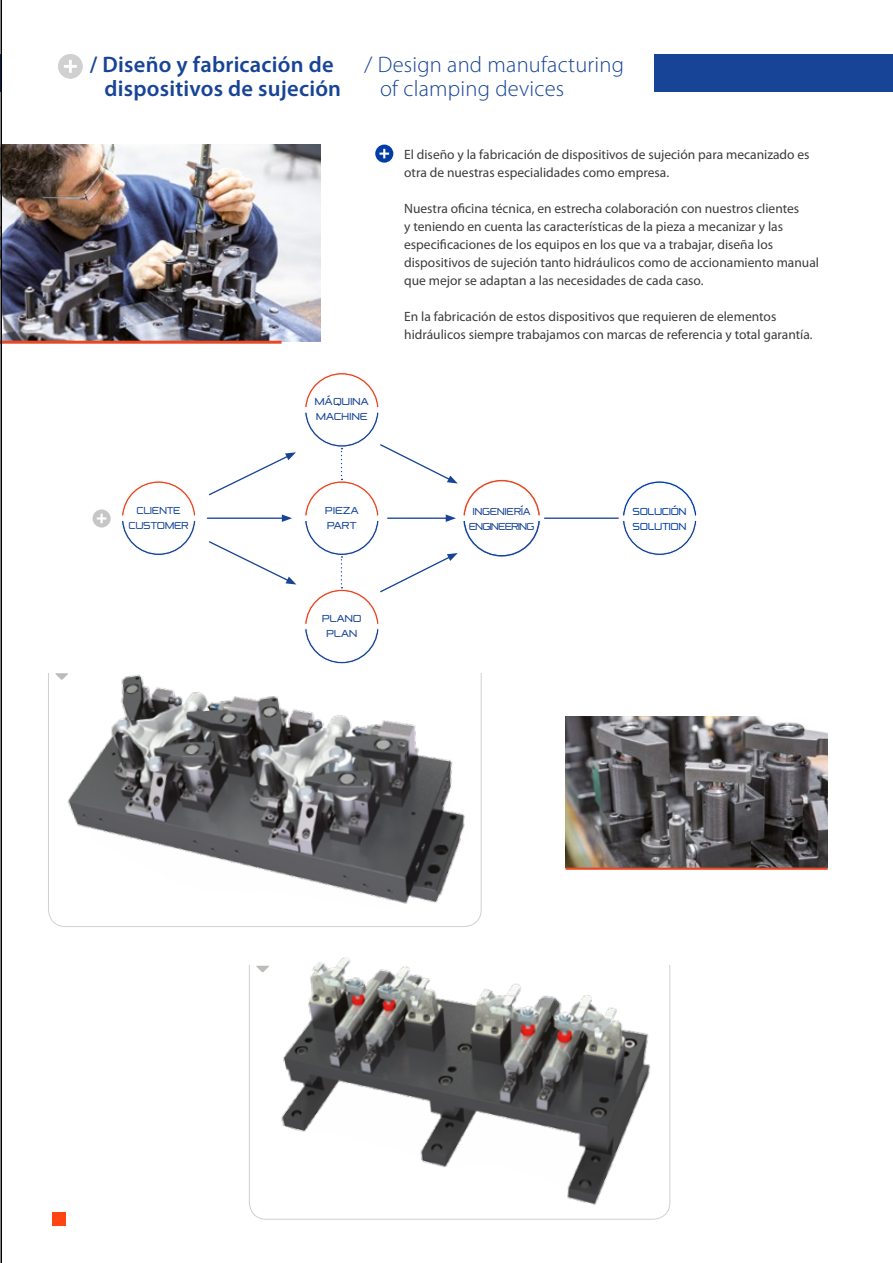
<style>
.page{position:relative;width:893px;height:1263px;background:#fff}
.page>*{position:absolute;margin:0;border:0;box-sizing:border-box;transform-origin:0 0}
.t1{font:600 22.5px/24px "Myriad Pro";letter-spacing:.01em;color:#174496}
.t2{font:300 22.5px/24px "Myriad Pro";letter-spacing:.01em;color:#174496}
.t3{font:13.5px/18px "Myriad Pro";color:#3c3c3b}
.t4{font:12px/14.9px "Formation Sans";letter-spacing:-.04em;color:#174496;text-align:center}
.t5{font:12px/14.9px "Formation Sans";letter-spacing:-.09em;color:#174496;text-align:center;scale:.94 1}
.t6{font:12px/14.9px "Formation Sans";letter-spacing:-.04em;color:#003da6;scale:.94 1}
.t7{font:12px/14.9px "Formation Sans";letter-spacing:-.04em;color:#174496;text-align:center;scale:.94 1}
.t8{font:12px/14.9px "Formation Sans";letter-spacing:-.02em;color:#174496}
</style>
<div class="page">
<img style="left:257px;top:965px;width:414px;height:255px">
<img style="left:249px;top:957px;width:262px;height:13px">
<svg style="left:256px;top:966px;width:14px;height:7px"></svg>
<svg style="left:48px;top:673px;width:434px;height:254px"></svg>
<hr style="left:0;top:55px;width:1px;height:37px;background:#174496">
<div style="left:655px;top:55px;width:238px;height:37px;background:#174496"></div>
<svg style="left:375px;top:145px;width:18px;height:18px"></svg>
<div style="left:52px;top:48px;width:37px;height:37px;border:6px solid #fff;border-radius:50%"></div>
<svg style="left:58px;top:54px;width:25px;height:25px"></svg>
<img style="left:565px;top:716px;width:263px;height:151px">
<hr style="left:565px;top:867px;width:263px;height:3px;background:#e84924">
<div style="left:52px;top:1212px;width:14px;height:13px;background:#ff4612"></div>
<svg style="left:121px;top:481px;width:75px;height:75px"></svg>
<svg style="left:622px;top:481px;width:75px;height:75px"></svg>
<hr style="left:207px;top:517px;width:77px;height:2px;background:#174496">
<svg style="left:282px;top:514px;width:10px;height:8px"></svg>
<hr style="left:545px;top:517px;width:73px;height:2px;background:#174496">
<svg style="left:209px;top:541px;width:87px;height:43px"></svg>
<svg style="left:208px;top:452px;width:88px;height:44px"></svg>
<svg style="left:304px;top:372px;width:237px;height:292px"></svg>
<svg style="left:93px;top:509px;width:18px;height:18px"></svg>
<img style="left:2px;top:145px;width:318px;height:197px">
<hr style="left:0;top:341px;width:282px;height:3px;background:#e84924">
<hr style="left:1px;top:0;width:1px;height:1263px;background:#000">
<h1 class="t1" style="left:105px;top:51px;width:238px;text-indent:-15px">/ Diseño y fabricación de dispositivos de sujeción</h1>
<h1 class="t2" style="left:380px;top:53px;width:245px;text-indent:-15px">/ Design and manufacturing of clamping devices</h1>
<p class="t4" style="left:315px;top:394px;width:56px;text-align:left">MÁQUINA<br>MACHINE</p>
<p class="t3" style="left:404px;top:146px;width:407px">El diseño y la fabricación de dispositivos de sujeción para mecanizado es otra de nuestras especialidades como empresa.</p>
<p class="t3" style="left:404px;top:200px;width:416px">Nuestra oficina técnica, en estrecha colaboración con nuestros clientes<br>y teniendo en cuenta las características de la pieza a mecanizar y las especificaciones de los equipos en los que va a trabajar, diseña los dispositivos de sujeción tanto hidráulicos como de accionamiento manual que mejor se adaptan a las necesidades de cada caso.</p>
<p class="t3" style="left:404px;top:308px;width:410px">En la fabricación de estos dispositivos que requieren de elementos hidráulicos siempre trabajamos con marcas de referencia y total garantía.</p>
<p class="t5" style="left:469px;top:504px;width:71px">INGENIERÍA<br>ENGINEERING</p>
<p class="t7" style="left:128px;top:503px;width:66px">CLIENTE<br>CUSTOMER</p>
<p class="t6" style="left:632px;top:504px;width:59px">SOLUCIÓN<br>SOLUTION</p>
<p class="t8" style="left:325px;top:503px;width:35px">PIEZA<br>PART</p>
<p class="t4" style="left:322px;top:611px;width:42px">PLANO<br>PLAN</p>
</div>
